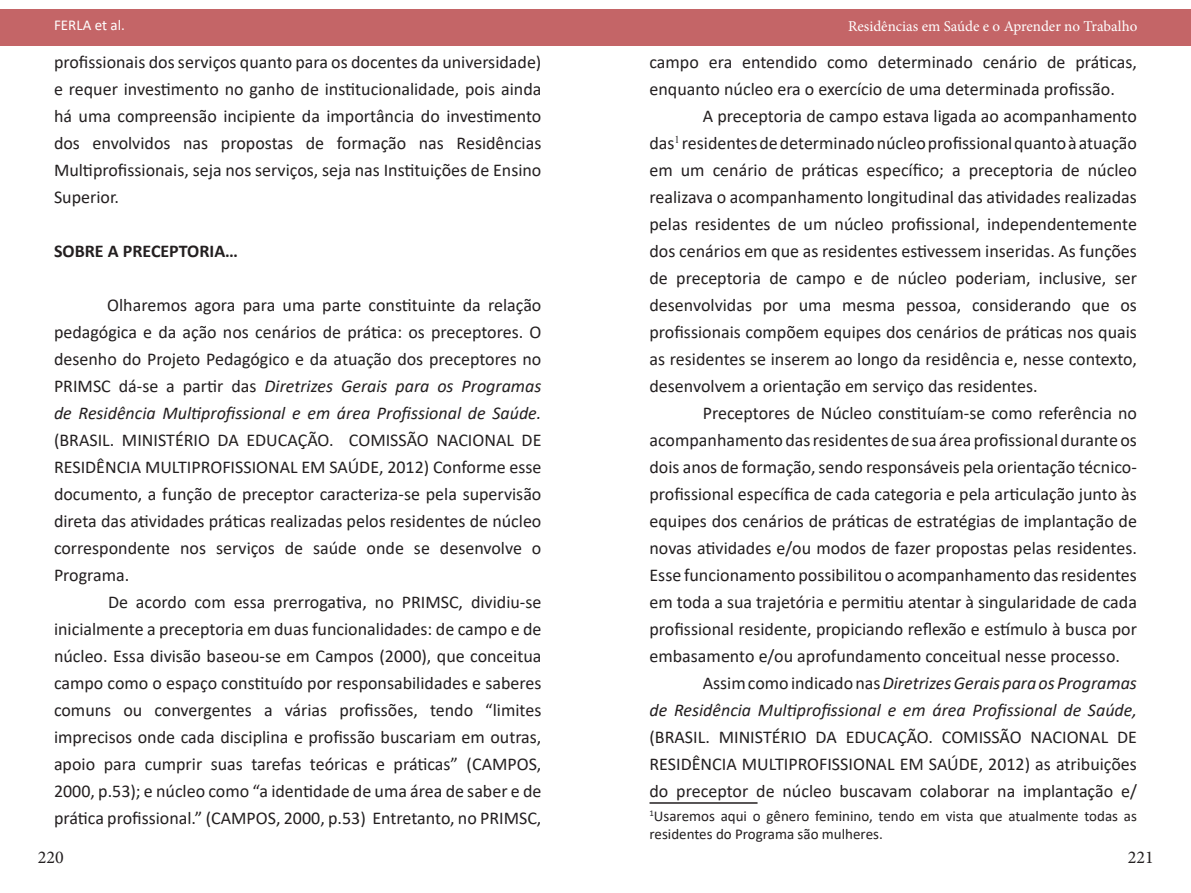
<style>
.page{position:relative;width:1191px;height:893px;background:#fff}
.page>*{position:absolute;margin:0;border:0;box-sizing:border-box;transform-origin:0 0}
.t1{font:18px/27px "Calibri";color:#231f20;text-align:justify}
.t2{font:italic 18px "Calibri";color:#231f20}
.t3{font:700 18px "Calibri";color:#231f20}
.t4{font:18px "Minion Pro";color:#231f20}
.t5{font:15px/18px "Calibri";color:#231f20}
.t6{font:15px "Minion Pro";color:#fff}
.t7{font:15px "Calibri";color:#fff}
.s1{font-style:normal}
.s2{font-style:italic}
</style>
<div class="page">
<div style="left:0;top:10px;width:1191px;height:36px;background:#c46567"></div>
<hr style="left:649px;top:802px;width:108px;height:2px;background:#231f20">
<p class="t7" style="left:54px;top:15px;width:72px">FERLA et al.</p>
<p class="t6" style="left:848px;top:16px;width:291px">Residências em Saúde e o Aprender no Trabalho</p>
<p class="t1" style="left:54px;top:48px;width:489px">profissionais dos serviços quanto para os docentes da universidade) e requer investimento no ganho de institucionalidade, pois ainda há uma compreensão incipiente da importância do investimento dos envolvidos nas propostas de formação nas Residências Multiprofissionais, seja nos serviços, seja nas Instituições de Ensino Superior.</p>
<p class="t3" style="left:54px;top:238px;width:186px">SOBRE A PRECEPTORIA…</p>
<p class="t1" style="left:649px;top:48px;width:489px">campo era entendido como determinado cenário de práticas, enquanto núcleo era o exercício de uma determinada profissão.</p>
<p class="t1" style="left:649px;top:102px;width:489px;text-indent:53px">A preceptoria de campo estava ligada ao acompanhamento das<sup>1</sup> residentes de determinado núcleo profissional quanto à atuação em um cenário de práticas específico; a preceptoria de núcleo realizava o acompanhamento longitudinal das atividades realizadas pelas residentes de um núcleo profissional, independentemente dos cenários em que as residentes estivessem inseridas. As funções de preceptoria de campo e de núcleo poderiam, inclusive, ser desenvolvidas por uma mesma pessoa, considerando que os profissionais compõem equipes dos cenários de práticas nos quais as residentes se inserem ao longo da residência e, nesse contexto, desenvolvem a orientação em serviço das residentes.</p>
<p class="t1" style="left:702px;top:399px;width:436px">Preceptores de Núcleo constituíam-se como referência no</p>
<p class="t1" style="left:649px;top:426px;width:489px">acompanhamento das residentes de sua área profissional durante os</p>
<p class="t1" style="left:649px;top:453px;width:489px">dois anos de formação, sendo responsáveis pela orientação técnico-</p>
<p class="t1" style="left:649px;top:480px;width:489px">profissional específica de cada categoria e pela articulação junto às</p>
<p class="t1" style="left:649px;top:507px;width:489px">equipes dos cenários de práticas de estratégias de implantação de</p>
<p class="t1" style="left:649px;top:534px;width:489px">novas atividades e/ou modos de fazer propostas pelas residentes.</p>
<p class="t1" style="left:649px;top:561px;width:489px">Esse funcionamento possibilitou o acompanhamento das residentes</p>
<p class="t1" style="left:649px;top:588px;width:489px">em toda a sua trajetória e permitiu atentar à singularidade de cada</p>
<p class="t1" style="left:649px;top:615px;width:489px">profissional residente, propiciando reflexão e estímulo à busca por</p>
<p class="t1" style="left:649px;top:642px;width:472px">embasamento e/ou aprofundamento conceitual nesse processo.</p>
<p class="t2" style="left:702px;top:670px;width:436px"><span class="s1">Assim como indicado nas</span> Diretrizes Gerais para os Programas</p>
<p class="t2" style="left:649px;top:697px;width:489px">de Residência Multiprofissional e em área Profissional de Saúde,</p>
<p class="t1" style="left:649px;top:723px;width:489px">(BRASIL. MINISTÉRIO DA EDUCAÇÃO. COMISSÃO NACIONAL DE RESIDÊNCIA MULTIPROFISSIONAL EM SAÚDE, 2012) as atribuições do preceptor de núcleo buscavam colaborar na implantação e/</p>
<p class="t5" style="left:649px;top:807px;width:489px"><sup>1</sup>Usaremos aqui o gênero feminino, tendo em vista que atualmente todas as residentes do Programa são mulheres.</p>
<p class="t1" style="left:54px;top:291px;width:489px;text-indent:53px">Olharemos agora para uma parte constituinte da relação pedagógica e da ação nos cenários de prática: os preceptores. O desenho do Projeto Pedagógico e da atuação dos preceptores no PRIMSC dá-se a partir das <span class="s2">Diretrizes Gerais para os Programas de Residência Multiprofissional e em área Profissional de Saúde.</span></p>
<p class="t1" style="left:54px;top:426px;width:489px">(BRASIL. MINISTÉRIO DA EDUCAÇÃO. COMISSÃO NACIONAL DE RESIDÊNCIA MULTIPROFISSIONAL EM SAÚDE, 2012) Conforme esse documento, a função de preceptor caracteriza-se pela supervisão direta das atividades práticas realizadas pelos residentes de núcleo correspondente nos serviços de saúde onde se desenvolve o Programa.</p>
<p class="t1" style="left:54px;top:588px;width:489px;text-indent:54px">De acordo com essa prerrogativa, no PRIMSC, dividiu-se inicialmente a preceptoria em duas funcionalidades: de campo e de núcleo. Essa divisão baseou-se em Campos (2000), que conceitua campo como o espaço constituído por responsabilidades e saberes comuns ou convergentes a várias profissões, tendo “limites imprecisos onde cada disciplina e profissão buscariam em outras, apoio para cumprir suas tarefas teóricas e práticas” (CAMPOS, 2000, p.53); e núcleo como “a identidade de uma área de saber e de prática profissional.” (CAMPOS, 2000, p.53) Entretanto, no PRIMSC,</p>
<p class="t4" style="left:38px;top:845px;width:27px">220</p>
<p class="t4" style="left:1127px;top:845px;width:27px">221</p>
</div>
